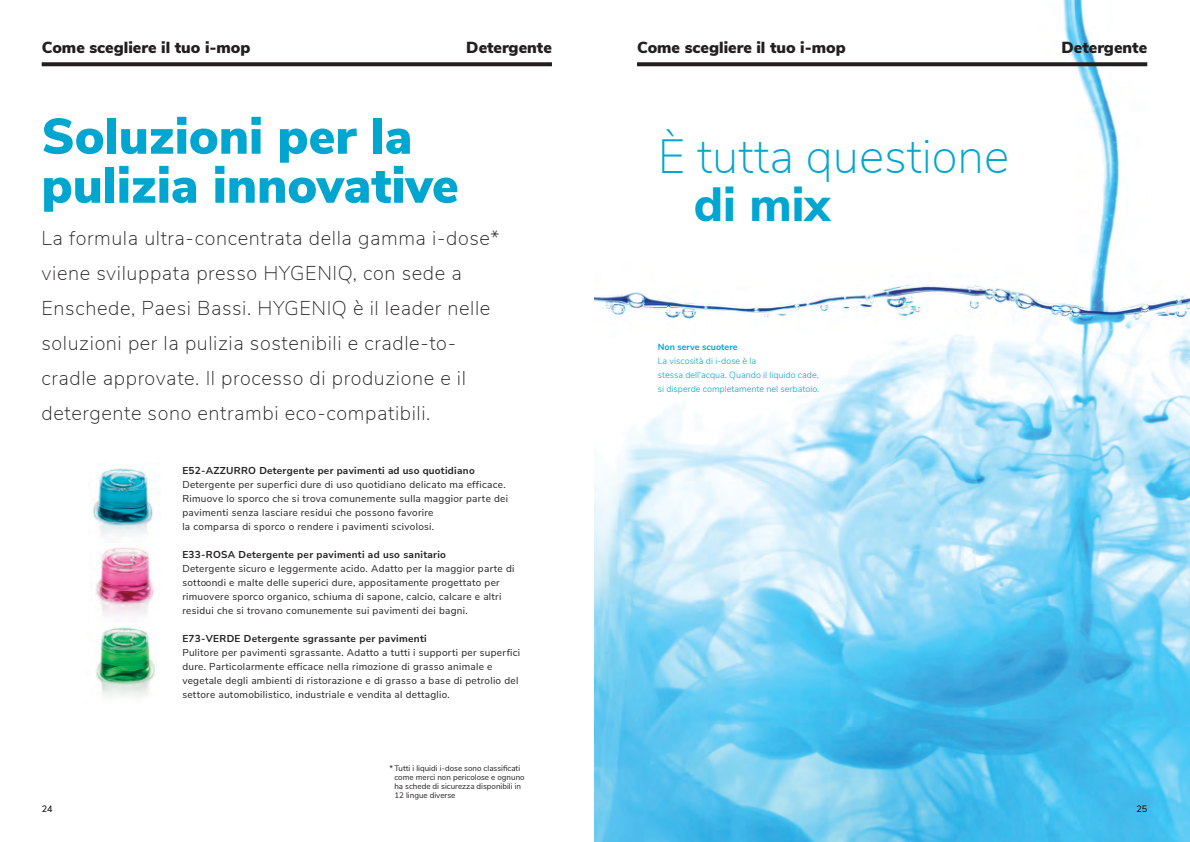
<style>
.page{position:relative;width:1190px;height:842px;background:#fff}
.page>*{position:absolute;margin:0;border:0;box-sizing:border-box;transform-origin:0 0}
.p_H2{font:900 50px/49px "Nunito Sans";color:#00a6cf}
.t1{font:200 47.9px/48.5px "Nunito Sans";color:#00a6cf}
.p_intro2{font:200 20px/35px "Nunito Sans";letter-spacing:.03em;color:#231f20}
.t2{font:900 16px "Nunito Sans";color:#231f20}
.p_body{font:10px/14px "Nunito Sans";letter-spacing:.03em;color:#231f20}
.p_caption-left{font:300 9px/14px "Nunito Sans";color:#00a6cf}
.p_caption-left-2{font:700 9px "Nunito Sans";color:#00a6cf}
.t3{font:300 9px "Nunito Sans";color:#231f20}
.p_note{font:8px/9px "Nunito Sans";color:#231f20}
.s1{font-weight:700}
.s2{font-weight:800}
</style>
<div class="page">
<img style="left:92px;top:468px;width:62px;height:148px">
<img style="left:96px;top:627px;width:60px;height:70px">
<img style="left:594px;top:0;width:596px;height:842px">
<svg style="left:42px;top:62px;width:510px;height:4px;background:#312d2e"></svg>
<svg style="left:637px;top:62px;width:510px;height:4px;background:#302d2e"></svg>
<h3 class="t2" style="left:42px;top:36px;width:210px">Come scegliere il tuo i-mop</h3>
<p class="t2" style="left:466px;top:36px;width:87px">Detergente</p>
<h3 class="t2" style="left:637px;top:36px;width:210px">Come scegliere il tuo i-mop</h3>
<p class="t2" style="left:1062px;top:36px;width:87px">Detergente</p>
<p class="p_H2" style="left:42px;top:110px;width:419px">Soluzioni per la pulizia innovative</p>
<p class="p_intro2" style="left:42px;top:219px;width:459px">La formula ultra-concentrata della gamma i-dose* viene sviluppata presso HYGENIQ, con sede a Enschede, Paesi Bassi. HYGENIQ è il leader nelle soluzioni per la pulizia sostenibili e cradle-to&shy;cradle approvate. Il processo di produzione e il detergente sono entrambi eco-compatibili.</p>
<p class="p_body" style="left:182px;top:463px;width:327px"><span class="s1">E52-AZZURRO Detergente per pavimenti ad uso quotidiano </span>Detergente per superfici dure di uso quotidiano delicato ma efficace.<br>Rimuove lo sporco che si trova comunemente sulla maggior parte dei pavimenti senza lasciare residui che possono favorire<br>la comparsa di sporco o rendere i pavimenti scivolosi.</p>
<p class="p_body" style="left:182px;top:547px;width:334px"><span class="s1">E33-ROSA Detergente per pavimenti ad uso sanitario<br></span>Detergente sicuro e leggermente acido. Adatto per la maggior parte di sottoondi e malte delle superici dure, appositamente progettato per rimuovere sporco organico, schiuma di sapone, calcio, calcare e altri residui che si trovano comunemente sui pavimenti dei bagni.</p>
<p class="p_body" style="left:182px;top:631px;width:339px"><span class="s1">E73-VERDE Detergente sgrassante per pavimenti<br></span>Pulitore per pavimenti sgrassante. Adatto a tutti i supporti per superfici dure. Particolarmente efficace nella rimozione di grasso animale e vegetale degli ambienti di ristorazione e di grasso a base di petrolio del settore automobilistico, industriale e vendita al dettaglio.</p>
<p class="p_note" style="left:394px;top:763px;width:132px;text-indent:-5px">* Tutti i liquidi i-dose sono classificati come merci non pericolose e ognuno ha schede di sicurezza disponibili in 12 lingue diverse</p>
<p class="t1" style="left:694px;top:130px;width:317px;text-indent:-36px">È tutta questione <span class="s2">di mix</span></p>
<p class="p_caption-left-2" style="left:658px;top:340px;width:81px">Non serve scuotere</p>
<p class="p_caption-left" style="left:658px;top:353px;width:163px">La viscosità di i-dose è la<br>stessa dell'acqua. Quando il liquido cade, si disperde completamente nel serbatoio.</p>
<p class="t3" style="left:42px;top:802px;width:12px">24</p>
<p class="t3" style="left:1136px;top:802px;width:12px">25</p>
</div>
